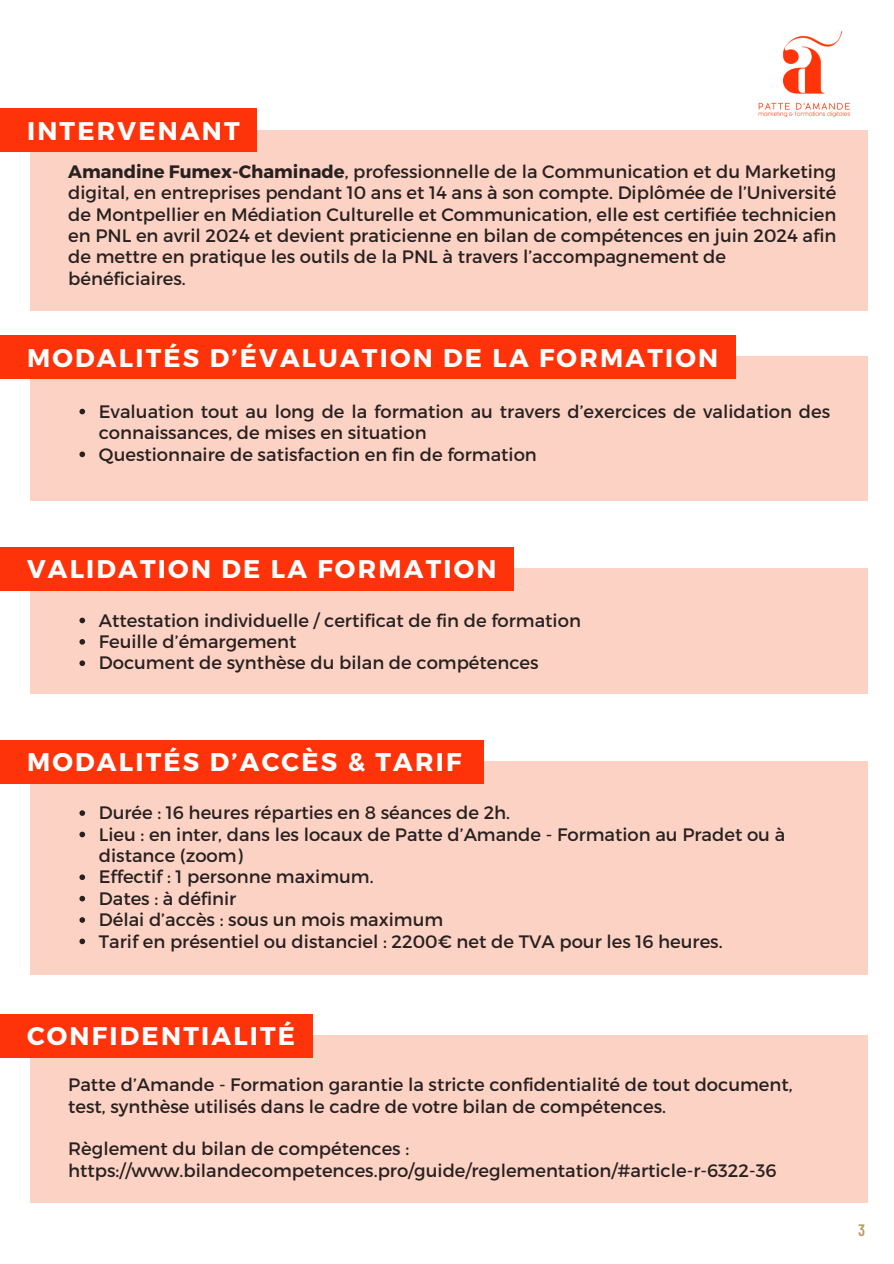
<style>
.page{position:relative;width:894px;height:1264px;background:#fff}
.page>*{position:absolute;margin:0;border:0;box-sizing:border-box;transform-origin:0 0}
.t1{font:700 25.5px "Montserrat";letter-spacing:.085em;color:#fff}
.t2{font:18px/21.3px "Montserrat";color:#282120}
.t3{font:600 16.5px "Barlow Condensed";color:#b99d61}
.s1{font-weight:700}
</style>
<div class="page">
<div style="left:31px;top:357px;width:836px;height:144px;background:#fcd2c4"></div>
<div style="left:31px;top:568px;width:836px;height:125px;background:#fcd2c4"></div>
<div style="left:31px;top:1035px;width:836px;height:167px;background:#fcd2c4"></div>
<div style="left:31px;top:761px;width:836px;height:213px;background:#fcd2c4"></div>
<div style="left:0;top:335px;width:735px;height:44px;background:#fe330a"></div>
<div style="left:0;top:547px;width:513px;height:43px;background:#fe330a"></div>
<div style="left:0;top:1014px;width:313px;height:43px;background:#fe330a"></div>
<div style="left:0;top:740px;width:483px;height:43px;background:#fe330a"></div>
<svg style="left:79px;top:409px;width:6px;height:5px"></svg>
<svg style="left:79px;top:451px;width:6px;height:6px"></svg>
<svg style="left:79px;top:617px;width:6px;height:6px"></svg>
<svg style="left:79px;top:639px;width:6px;height:5px"></svg>
<svg style="left:79px;top:660px;width:6px;height:6px"></svg>
<svg style="left:79px;top:810px;width:6px;height:6px"></svg>
<svg style="left:79px;top:831px;width:6px;height:6px"></svg>
<svg style="left:79px;top:874px;width:6px;height:6px"></svg>
<svg style="left:79px;top:895px;width:6px;height:6px"></svg>
<svg style="left:79px;top:917px;width:6px;height:5px"></svg>
<svg style="left:79px;top:938px;width:6px;height:6px"></svg>
<img style="left:758px;top:30px;width:92px;height:88px">
<div style="left:31px;top:130px;width:836px;height:181px;background:#fcd2c4"></div>
<div style="left:0;top:109px;width:257px;height:43px;background:#fe330a"></div>
<p class="t1" style="left:27px;top:114px;width:214px">INTERVENANT</p>
<p class="t2" style="left:68px;top:160px;width:769px"><span class="s1">Amandine Fumex-Chaminade</span>, professionnelle de la Communication et du Marketing digital, en entreprises pendant 10 ans et 14 ans à son compte. Diplômée de l’Université de Montpellier en Médiation Culturelle et Communication, elle est certifiée technicien en PNL en avril 2024 et devient praticienne en bilan de compétences en juin 2024 afin de mettre en pratique les outils de la PNL à travers l’accompagnement de bénéficiaires.</p>
<p class="t1" style="left:27px;top:341px;width:692px">MODALITÉS D’ÉVALUATION DE LA FORMATION</p>
<p class="t2" style="left:99px;top:400px;width:732px">Evaluation tout au long de la formation au travers d’exercices de validation des connaissances, de mises en situation</p>
<h1 class="t2" style="left:99px;top:442px;width:439px">Questionnaire de satisfaction en fin de formation</h1>
<p class="t1" style="left:27px;top:552px;width:471px">VALIDATION DE LA FORMATION</p>
<p class="t2" style="left:99px;top:608px;width:483px">Attestation individuelle / certificat de fin de formation</p>
<h1 class="t2" style="left:99px;top:630px;width:199px">Feuille d’émargement</h1>
<p class="t2" style="left:99px;top:651px;width:441px">Document de synthèse du bilan de compétences</p>
<h1 class="t1" style="left:27px;top:745px;width:436px">MODALITÉS D’ACCÈS &amp; TARIF</h1>
<p class="t2" style="left:99px;top:801px;width:413px">Durée : 16 heures réparties en 8 séances de 2h.</p>
<p class="t2" style="left:99px;top:822px;width:687px">Lieu : en inter, dans les locaux de Patte d’Amande - Formation au Pradet ou à distance (zoom)</p>
<h1 class="t2" style="left:99px;top:865px;width:276px">Effectif : 1 personne maximum.</h1>
<p class="t2" style="left:99px;top:886px;width:139px">Dates : à définir</p>
<p class="t2" style="left:99px;top:908px;width:346px">Délai d’accès : sous un mois maximum</p>
<p class="t2" style="left:99px;top:929px;width:625px">Tarif en présentiel ou distanciel : 2200€ net de TVA pour les 16 heures.</p>
<p class="t1" style="left:27px;top:1019px;width:269px">CONFIDENTIALITÉ</p>
<p class="t2" style="left:68px;top:1073px;width:725px">Patte d’Amande - Formation garantie la stricte confidentialité de tout document, test, synthèse utilisés dans le cadre de votre bilan de compétences.</p>
<h1 class="t2" style="left:68px;top:1137px;width:342px">Règlement du bilan de compétences :</h1>
<p class="t2" style="left:68px;top:1158px;width:709px">https://www.bilandecompetences.pro/guide/reglementation/#article-r-6322-36</p>
<p class="t3" style="left:858px;top:1219px;width:9px">3</p>
</div>
